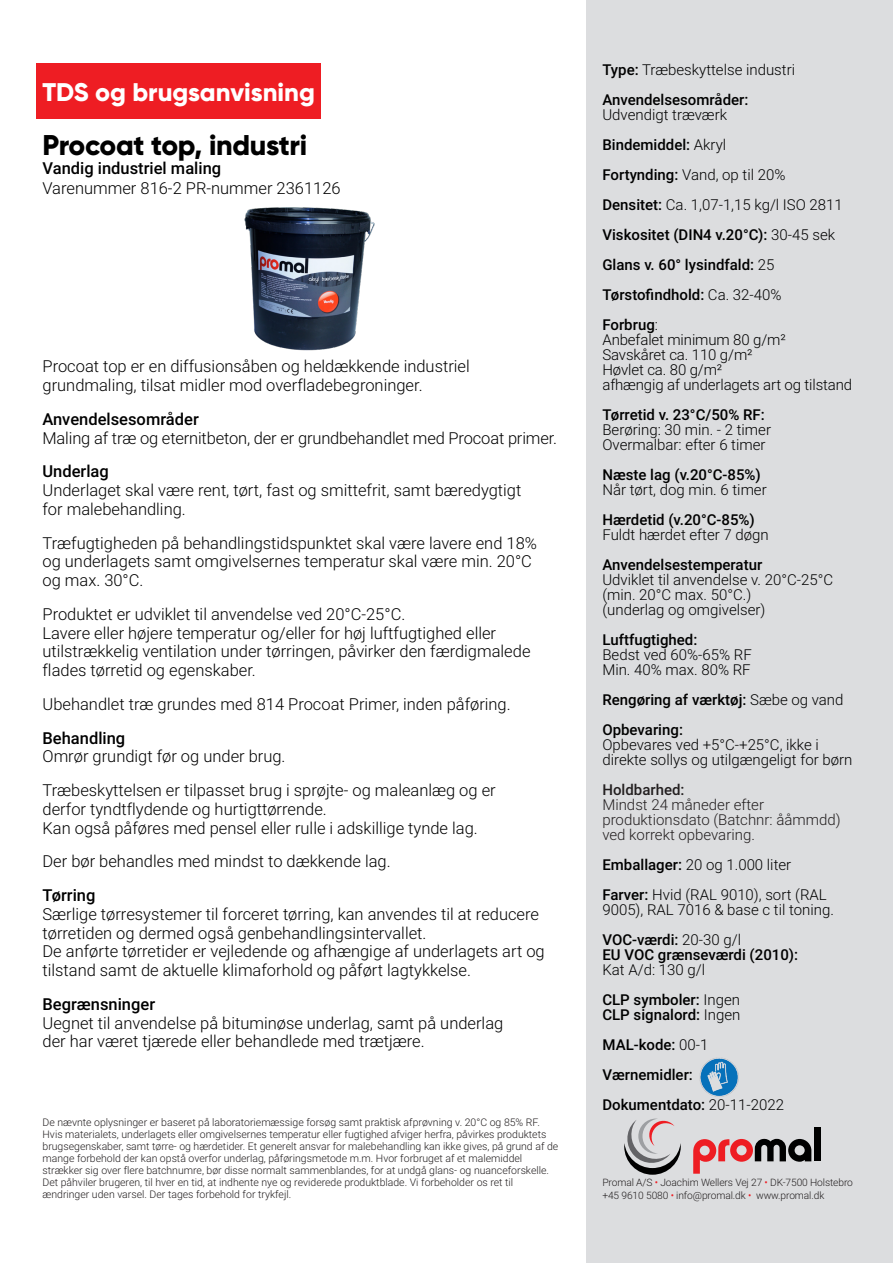
<style>
.page{position:relative;width:893px;height:1263px;background:#fff}
.page>*{position:absolute;margin:0;border:0;box-sizing:border-box;transform-origin:0 0}
.t1{font:800 28.5px "Gilroy";letter-spacing:-.01em;color:#000}
.t2{font:800 25.5px "Gilroy";color:#fff}
.t3{font:300 16.5px/18.8px "Roboto";color:#000}
.t4{font:500 16.5px "Roboto";color:#000}
.t5{font:300 15px/15px "Roboto";color:#000}
.t6{font:500 15px/30px "Roboto";color:#000}
.t7{font:300 15px/15px "Roboto";color:#231f20}
.t8{font:500 15px "Roboto";color:#231f20}
.t9{font:300 10.5px/12px "Roboto";color:#231f20}
.t10{font:300 10.2px/12.6px "Roboto";letter-spacing:-.01em;color:#231f20}
.s1{font-weight:300}
.s2{font-weight:500}
.s3{color:#ee1d23}
</style>
<div class="page">
<div style="left:587px;top:0;width:306px;height:1263px;background:#dcdddf"></div>
<div style="left:36px;top:64px;width:285px;height:55px;background:#ee1d23"></div>
<svg style="left:693px;top:1139px;width:118px;height:35px"></svg>
<div style="left:814px;top:1127px;width:7px;height:34px;background:#000"></div>
<svg style="left:624px;top:1118px;width:57px;height:57px"></svg>
<img style="left:244px;top:207px;width:131px;height:143px">
<img style="left:700px;top:1058px;width:39px;height:39px">
<h2 class="t2" style="left:43px;top:76px;width:274px">TDS og brugsanvisning</h2>
<h1 class="t1" style="left:43px;top:127px;width:266px">Procoat top, industri</h1>
<p class="t4" style="left:43px;top:157px;width:180px">Vandig industriel maling</p>
<p class="t3" style="left:43px;top:178px;width:300px">Varenummer 816-2 PR-nummer 2361126</p>
<p class="t3" style="left:43px;top:357px;width:429px">Procoat top er en diffusionsåben og heldækkende industriel grundmaling, tilsat midler mod overfladebegroninger.</p>
<p class="t4" style="left:43px;top:407px;width:158px">Anvendelsesområder</p>
<p class="t3" style="left:43px;top:428px;width:516px">Maling af træ og eternitbeton, der er grundbehandlet med Procoat primer.</p>
<p class="t4" style="left:43px;top:460px;width:68px">Underlag</p>
<p class="t3" style="left:43px;top:480px;width:480px">Underlaget skal være rent, tørt, fast og smittefrit, samt bæredygtigt for malebehandling.</p>
<p class="t3" style="left:43px;top:533px;width:496px">Træfugtigheden på behandlingstidspunktet skal være lavere end 18% og underlagets samt omgivelsernes temperatur skal være min. 20°C og max. 30°C.</p>
<p class="t3" style="left:43px;top:604px;width:489px">Produktet er udviklet til anvendelse ved 20°C-25°C.<br>Lavere eller højere temperatur og/eller for høj luftfugtighed eller utilstrækkelig ventilation under tørringen, påvirker den færdigmalede flades tørretid og egenskaber.</p>
<p class="t3" style="left:43px;top:694px;width:470px">Ubehandlet træ grundes med 814 Procoat Primer, inden påføring.</p>
<p class="t4" style="left:43px;top:726px;width:84px">Behandling</p>
<p class="t3" style="left:43px;top:739px;width:455px;line-height:33.8px">Omrør grundigt før og under brug.<br>Træbeskyttelsen er tilpasset brug i sprøjte- og maleanlæg og er</p>
<p class="t3" style="left:43px;top:799px;width:437px">derfor tyndtflydende og hurtigttørrende.<br>Kan også påføres med pensel eller rulle i adskillige tynde lag.</p>
<p class="t3" style="left:43px;top:851px;width:350px">Der bør behandles med mindst to dækkende lag.</p>
<p class="t4" style="left:43px;top:884px;width:54px">Tørring</p>
<p class="t3" style="left:43px;top:904px;width:504px">Særlige tørresystemer til forceret tørring, kan anvendes til at reducere tørretiden og dermed også genbehandlingsintervallet.<br>De anførte tørretider er vejledende og afhængige af underlagets art og tilstand samt de aktuelle klimaforhold og påført lagtykkelse.</p>
<p class="t4" style="left:43px;top:992px;width:114px">Begrænsninger</p>
<p class="t3" style="left:43px;top:1013px;width:462px">Uegnet til anvendelse på bituminøse underlag, samt på underlag der har været tjærede eller behandlede med trætjære.</p>
<p class="t9" style="left:43px;top:1116px;width:517px">De nævnte oplysninger er baseret på laboratoriemæssige forsøg samt praktisk afprøvning v. 20°C og 85% RF.<br>Hvis materialets, underlagets eller omgivelsernes temperatur eller fugtighed afviger herfra, påvirkes produktets brugsegenskaber, samt tørre- og hærdetider. Et generelt ansvar for malebehandling kan ikke gives, på grund af de mange forbehold der kan opstå overfor underlag, påføringsmetode m.m. Hvor forbruget af et malemiddel strækker sig over flere batchnumre, bør disse normalt sammenblandes, for at undgå glans- og nuanceforskelle.<br>Det påhviler brugeren, til hver en tid, at indhente nye og reviderede produktblade. Vi forbeholder os ret til ændringer uden varsel. Der tages forbehold for trykfejl.</p>
<p class="t6" style="left:602px;top:54px;width:194px">Type: <span class="s1">Træbeskyttelse industri<br></span>Anvendelsesområder:</p>
<p class="t6" style="left:602px;top:99px;width:242px"><span class="s1">Udvendigt træværk<br></span>Bindemiddel: <span class="s1">Akryl<br></span>Fortynding: <span class="s1">Vand, op til 20%<br></span>Densitet: <span class="s1">Ca. 1,07-1,15 kg/l ISO 2811<br></span>Viskositet (DIN4 v.20°C): <span class="s1">30-45 sek<br></span>Glans v. 60° lysindfald: <span class="s1">25<br></span>Tørstofindhold: <span class="s1">Ca. 32-40%<br></span>Forbrug<span class="s1">:</span></p>
<p class="t5" style="left:602px;top:332px;width:251px">Anbefalet minimum 80 g/m²<br>Savskåret ca. 110 g/m²<br>Høvlet ca. 80 g/m²<br>afhængig af underlagets art og tilstand</p>
<p class="t6" style="left:602px;top:399px;width:164px">Tørretid v. 23°C/50% RF:</p>
<p class="t5" style="left:602px;top:422px;width:170px">Berøring: 30 min. - 2 timer<br>Overmalbar: efter 6 timer</p>
<p class="t6" style="left:602px;top:459px;width:160px">Næste lag (v.20°C-85%)</p>
<p class="t5" style="left:602px;top:482px;width:166px">Når tørt, dog min. 6 timer</p>
<p class="t6" style="left:602px;top:504px;width:154px">Hærdetid (v.20°C-85%)</p>
<p class="t5" style="left:602px;top:527px;width:168px">Fuldt hærdet efter 7 døgn</p>
<p class="t6" style="left:602px;top:549px;width:161px">Anvendelsestemperatur</p>
<p class="t5" style="left:602px;top:572px;width:232px">Udviklet til anvendelse v. 20°C-25°C (min. 20°C max. 50°C.)<br>(underlag og omgivelser)</p>
<p class="t6" style="left:602px;top:624px;width:96px">Luftfugtighed:</p>
<p class="t5" style="left:602px;top:647px;width:151px">Bedst ved 60%-65% RF<br>Min. 40% max. 80% RF</p>
<p class="t6" style="left:602px;top:684px;width:243px">Rengøring af værktøj: <span class="s1">Sæbe og vand<br></span>Opbevaring:</p>
<p class="t5" style="left:602px;top:737px;width:251px">Opbevares ved +5°C-+25°C, ikke i direkte sollys og utilgængeligt for børn</p>
<p class="t8" style="left:602px;top:779px;width:84px">Holdbarhed:</p>
<p class="t7" style="left:602px;top:797px;width:240px">Mindst 24 måneder efter produktionsdato (Batchnr: ååmmdd) ved korrekt opbevaring.</p>
<p class="t5" style="left:602px;top:849px;width:226px;line-height:30px"><span class="s2">Emballager:</span> 20 og 1.000 liter<br><span class="s2">Farver:</span> Hvid (RAL 9010), sort (RAL</p>
<p class="t5" style="left:602px;top:894px;width:233px;line-height:30px">9005), RAL 7016 &amp; base c til toning.<br><span class="s2">VOC-værdi:</span> 20-30 g/l</p>
<p class="t6" style="left:602px;top:939px;width:197px">EU VOC grænseværdi (2010):</p>
<p class="t5" style="left:602px;top:954px;width:139px;line-height:30px">Kat A/d: 130 g/l<br><span class="s2">CLP symboler:</span> Ingen</p>
<p class="t6" style="left:602px;top:999px;width:183px">CLP signalord: <span class="s1">Ingen<br></span>MAL-kode: <span class="s1">00-1<br></span>Værnemidler:<br>Dokumentdato: <span class="s1">20-11-2022</span></p>
<p class="t10" style="left:602px;top:1175px;width:252px">Promal A/S <span class="s3">•</span> Joachim Wellers Vej 27 <span class="s3">•</span> DK-7500 Holstebro +45 9610 5080 <span class="s3">•</span> info@promal.dk <span class="s3">•</span> www.promal.dk</p>
</div>
